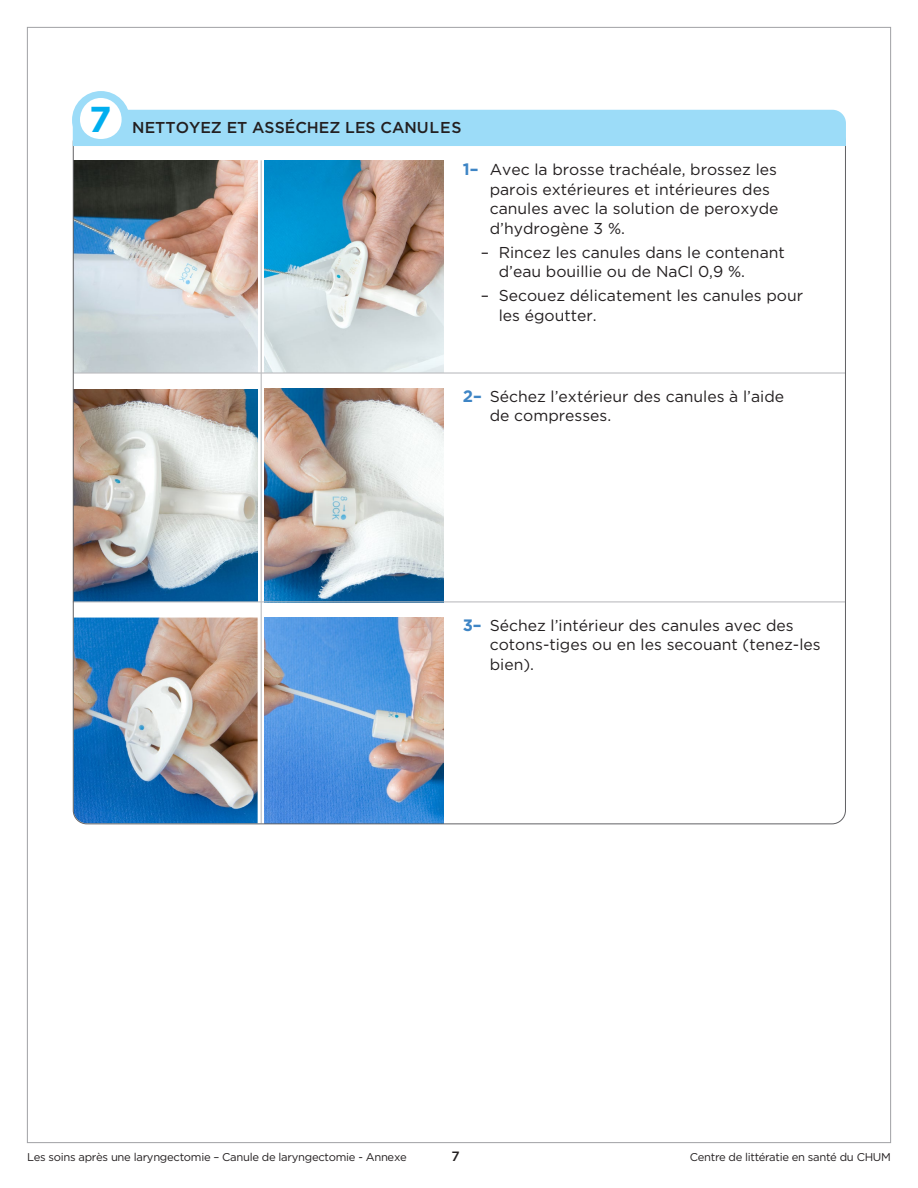
<style>
.page{position:relative;width:918px;height:1188px;background:#fff}
.page>*{position:absolute;margin:0;border:0;box-sizing:border-box;transform-origin:0 0}
.t1{font:700 36px "Gotham";color:#00aeef}
.t2{font:15.75px/19.5px "Gotham";color:#231f20}
.t3{font:500 15.75px "Gotham";color:#231f20}
.t4{font:500 13.5px "Gotham";color:#231f20}
.t5{font:11.25px "Gotham";letter-spacing:-.025em;color:#231f20}
.s1{font-weight:700;font-size:16.5px;color:#3e85c5}
</style>
<div class="page">
<img style="left:75px;top:160px;width:183px;height:212px">
<img style="left:75px;top:389px;width:183px;height:212px">
<img style="left:74px;top:618px;width:184px;height:205px">
<img style="left:265px;top:160px;width:178px;height:212px">
<img style="left:265px;top:389px;width:178px;height:212px">
<img style="left:265px;top:618px;width:178px;height:204px">
<hr style="left:74px;top:372px;width:772px;height:2px;background:#bcbdc0">
<hr style="left:73px;top:601px;width:772px;height:1px;background:#bcbdc0">
<hr style="left:261px;top:160px;width:1px;height:663px;background:#bcbdc0">
<div style="left:73px;top:110px;width:773px;height:36px;background:#9cdcf8"></div>
<div style="left:72px;top:91px;width:58px;height:55px;background:#9cdcf8;border-radius:50%"></div>
<div style="left:80px;top:98px;width:42px;height:41px;background:#fff;border-radius:50%"></div>
<h1 class="t1" style="left:89px;top:98px;width:24px">7</h1>
<p class="t3" style="left:132px;top:117px;width:331px">NETTOYEZ ET ASSÉCHEZ LES CANULES</p>
<p class="t2" style="left:490px;top:160px;width:290px;text-indent:-27px"><span class="s1">1–</span> Avec la brosse trachéale, brossez les parois extérieures et intérieures des canules avec la solution de peroxyde d’hydrogène 3 %.</p>
<p class="t2" style="left:499px;top:242px;width:288px;text-indent:-18px">– Rincez les canules dans le contenant d’eau bouillie ou de NaCl 0,9 %.</p>
<p class="t2" style="left:499px;top:286px;width:306px;text-indent:-18px">– Secouez délicatement les canules pour les égoutter.</p>
<p class="t2" style="left:490px;top:386px;width:296px;text-indent:-27px"><span class="s1">2–</span> Séchez l’extérieur des canules à l’aide de compresses.</p>
<p class="t2" style="left:490px;top:615px;width:332px;text-indent:-27px"><span class="s1">3–</span> Séchez l’intérieur des canules avec des cotons-tiges ou en les secouant (tenez-les bien).</p>
<p class="t5" style="left:27px;top:1150px;width:381px">Les soins après une laryngectomie – Canule de laryngectomie - Annexe</p>
<p class="t4" style="left:451px;top:1148px;width:10px">7</p>
<p class="t5" style="left:690px;top:1150px;width:203px">Centre de littératie en santé du CHUM</p>
</div>
